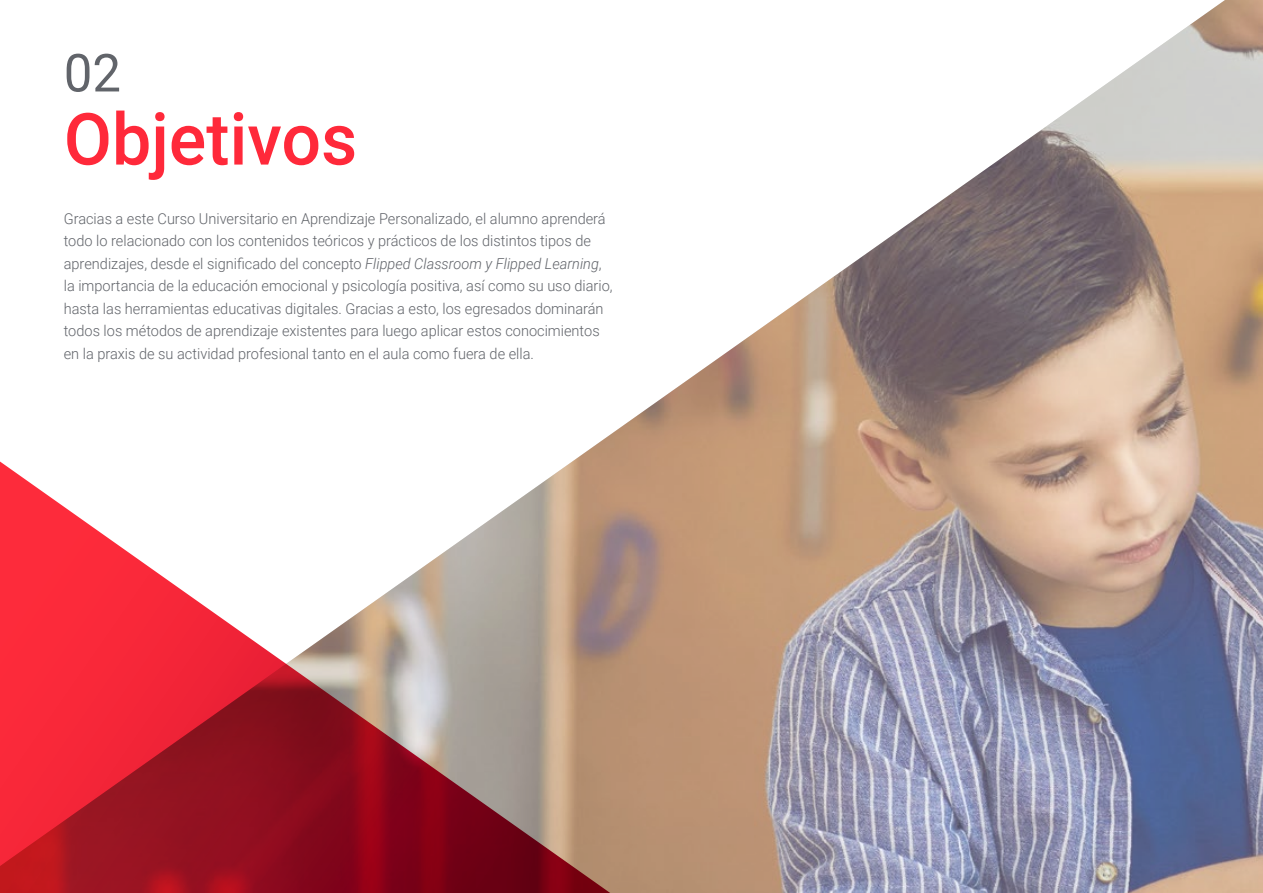
<style>
.page{position:relative;width:1263px;height:893px;background:#fff}
.page>*{position:absolute;margin:0;border:0;box-sizing:border-box;transform-origin:0 0}
.t1{font:500 72px "Roboto";color:#ff293a}
.t2{font:52.5px "Roboto";color:#61646a}
.t3{font:300 15px/22.5px "Roboto";color:#61646a}
.s1{font-style:italic}
</style>
<div class="page">
<img style="left:594px;top:0;width:669px;height:893px">
<svg style="left:0;top:446px;width:640px;height:447px"></svg>
<h2 class="t2" style="left:64px;top:36px;width:59px">02</h2>
<h1 class="t1" style="left:64px;top:89px;width:295px">Objetivos</h1>
<p class="t3" style="left:64px;top:207px;width:550px">Gracias a este Curso Universitario en Aprendizaje Personalizado, el alumno aprenderá todo lo relacionado con los contenidos teóricos y prácticos de los distintos tipos de aprendizajes, desde el significado del concepto <span class="s1">Flipped Classroom y Flipped Learning</span>, la importancia de la educación emocional y psicología positiva, así como su uso diario, hasta las herramientas educativas digitales. Gracias a esto, los egresados dominarán todos los métodos de aprendizaje existentes para luego aplicar estos conocimientos en la praxis de su actividad profesional tanto en el aula como fuera de ella.</p>
</div>
